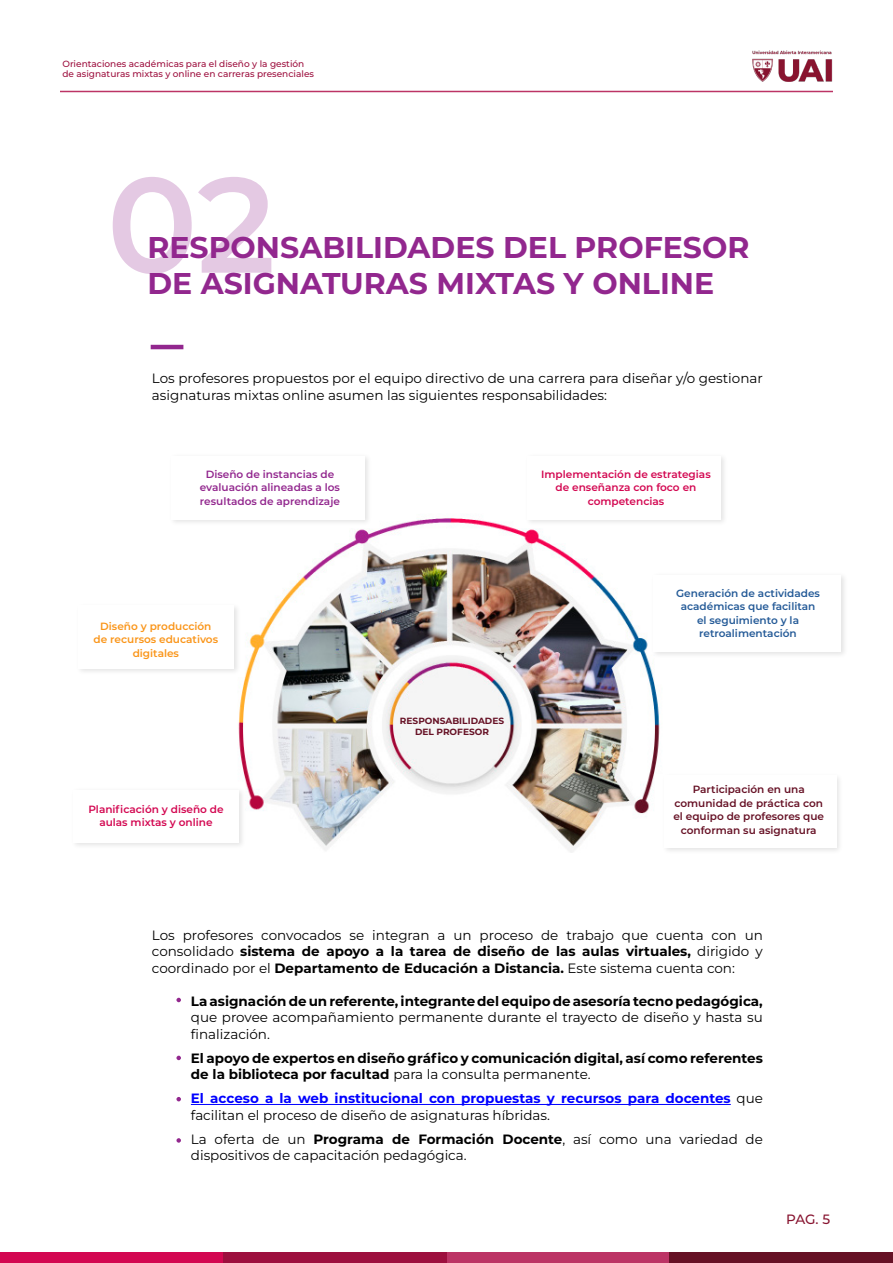
<style>
.page{position:relative;width:893px;height:1263px;background:#fff}
.page>*{position:absolute;margin:0;border:0;box-sizing:border-box;transform-origin:0 0}
.t1{font:600 135px "Montserrat";color:#92278e}
.t2{font:700 30px/36px "Montserrat";color:#92278e}
.Base{font:13.5px/16.5px "Montserrat";color:#000}
.Base-2{font:700 13.5px/16.5px "Montserrat";color:#000}
.Base-3{font:700 13.5px/16.5px "Montserrat";color:#00f}
.t3{font:500 13.5px "Montserrat";color:#871430}
.Base-4{font:600 10.5px/13.5px "Montserrat";color:#d30751;text-align:center}
.Base-5{font:600 10.5px/13.5px "Montserrat";color:#661125;text-align:center}
.Base-6{font:600 10.5px/13.5px "Montserrat";color:#245a97;text-align:center}
.Base-7{font:600 10.5px/13.5px "Montserrat";color:#92278e;text-align:center}
.Base-8{font:600 10.5px/13.5px "Montserrat";color:#fa9519;text-align:center}
.t4{font:500 9px/10.8px "Montserrat";color:#9d0f3e}
.t5{font:700 9px/10.8px "Montserrat";color:#661125;text-align:center}
.s1{font-weight:700}
.s2{font-weight:400}
.s3{font-weight:400;color:#000}
</style>
<div class="page">
<div style="left:0;top:1253px;width:223px;height:10px;background:#d30751"></div>
<div style="left:446px;top:1253px;width:224px;height:10px;background:#bc3465"></div>
<div style="left:223px;top:1253px;width:223px;height:10px;background:#9d0f3e"></div>
<div style="left:670px;top:1253px;width:223px;height:10px;background:#661125"></div>
<img style="left:752px;top:51px;width:81px;height:31px">
<hr style="left:60px;top:91px;width:773px;height:1px;background:#bc3465">
<hr style="left:151px;top:345px;width:32px;height:4px;background:#92278e">
<hr style="left:191px;top:1104px;width:540px;height:1px;background:#00f">
<svg style="left:176px;top:998px;width:5px;height:4px"></svg>
<svg style="left:176px;top:1056px;width:5px;height:4px"></svg>
<svg style="left:176px;top:1097px;width:5px;height:4px"></svg>
<svg style="left:176px;top:1138px;width:5px;height:5px"></svg>
<img style="left:238px;top:517px;width:422px;height:335px">
<div style="left:70px;top:787px;width:177px;height:62px;background:#000;opacity:.11"></div>
<div style="left:73px;top:790px;width:166px;height:52px;background:#fff"></div>
<div style="left:76px;top:603px;width:165px;height:73px;background:#000;opacity:.11"></div>
<div style="left:78px;top:606px;width:156px;height:63px;background:#fff"></div>
<div style="left:168px;top:453px;width:205px;height:73px;background:#000;opacity:.11"></div>
<div style="left:171px;top:456px;width:194px;height:63px;background:#fff"></div>
<div style="left:524px;top:453px;width:205px;height:73px;background:#000;opacity:.11"></div>
<div style="left:527px;top:456px;width:194px;height:63px;background:#fff"></div>
<div style="left:651px;top:572px;width:197px;height:86px;background:#000;opacity:.11"></div>
<div style="left:653px;top:575px;width:188px;height:76px;background:#fff"></div>
<div style="left:661px;top:772px;width:183px;height:83px;background:#000;opacity:.11"></div>
<div style="left:664px;top:776px;width:172px;height:72px;background:#fff"></div>
<p class="t4" style="left:62px;top:58px;width:253px">Orientaciones académicas para el diseño y la gestión de asignaturas mixtas y online en carreras presenciales</p>
<h1 class="t1" style="left:107px;top:129px;width:170px">02</h1>
<p class="t2" style="left:147px;top:228px;width:604px">RESPONSABILIDADES DEL PROFESOR<br>DE ASIGNATURAS MIXTAS Y ONLINE</p>
<p class="Base" style="left:152px;top:370px;width:612px">Los profesores propuestos por el equipo directivo de una carrera para diseñar y/o gestionar asignaturas mixtas online asumen las siguientes responsabilidades:</p>
<p class="Base-7" style="left:200px;top:467px;width:142px">Diseño de instancias de evaluación alineadas a los resultados de aprendizaje</p>
<p class="Base-4" style="left:541px;top:467px;width:171px">Implementación de estrategias de enseñanza con foco en competencias</p>
<p class="Base-8" style="left:94px;top:619px;width:126px">Diseño y producción de recursos educativos digitales</p>
<p class="Base-4" style="left:88px;top:802px;width:137px">Planificación y diseño de aulas mixtas y online</p>
<p class="t5" style="left:400px;top:715px;width:106px">RESPONSABILIDADES<br>DEL PROFESOR</p>
<p class="Base-6" style="left:676px;top:586px;width:145px">Generación de actividades académicas que facilitan el seguimiento y la retroalimentación</p>
<p class="Base-5" style="left:673px;top:782px;width:152px">Participación en una comunidad de práctica con el equipo de profesores que conforman su asignatura</p>
<p class="Base" style="left:152px;top:926px;width:612px;text-align:justify">Los profesores convocados se integran a un proceso de trabajo que cuenta con un consolidado <span class="s1">sistema de apoyo a la tarea de diseño de las aulas virtuales,</span> dirigido y coordinado por el <span class="s1">Departamento de Educación a Distancia.</span> Este sistema cuenta con:</p>
<p class="Base" style="left:191px;top:992px;width:573px;text-align:justify"><span class="s1">La asignación de un referente, integrante del equipo de asesoría tecno pedagógica, </span>que provee acompañamiento permanente durante el trayecto de diseño y hasta su finalización.</p>
<p class="Base-2" style="left:191px;top:1049px;width:573px">El apoyo de expertos en diseño gráfico y comunicación digital, así como referentes de la biblioteca por facultad <span class="s2">para la consulta permanente.</span></p>
<p class="Base-3" style="left:191px;top:1089px;width:573px">El acceso a la web institucional con propuestas y recursos para docentes <span class="s3">que facilitan el proceso de diseño de asignaturas híbridas.</span></p>
<p class="Base" style="left:191px;top:1130px;width:573px">La oferta de un <span class="s1">Programa de Formación Docente</span>, así como una variedad de dispositivos de capacitación pedagógica.</p>
<p class="t3" style="left:786px;top:1210px;width:45px">PAG. 5</p>
</div>
